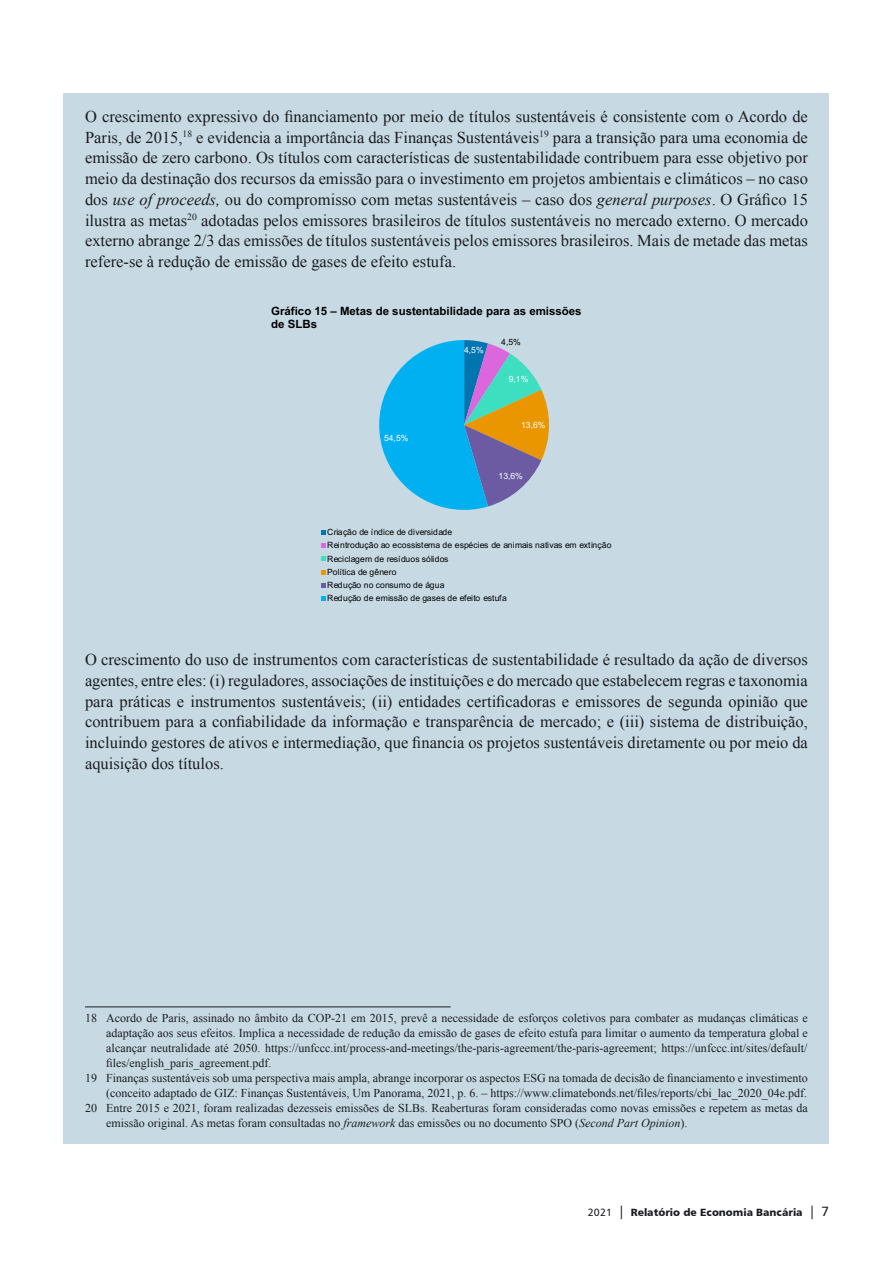
<style>
.page{position:relative;width:893px;height:1263px;background:#fff}
.page>*{position:absolute;margin:0;border:0;box-sizing:border-box;transform-origin:0 0}
.t1{font:16.5px/20.7px "Times New Roman";color:#1b1c20;text-align:justify}
.t2{font:12px "Times New Roman";color:#1b1c20}
.t3{font:700 11.4px/12.9px "Arial";color:#000}
.t4{font:10.5px "Humanist 777 BT Black B";color:#1b1c20}
.t5{font:8.55px/13.2px "Arial";color:#000}
.t6{font:8.55px "Arial";color:#fff}
.s1{font-style:italic}
.s2{font-family:"Humanist 777 BT Roman B"}
.s3{font-family:"Humanist 777 BT Roman B";font-size:13.5px}
</style>
<div class="page">
<div style="left:64px;top:94px;width:765px;height:1050px;background:#c7dae4"></div>
<hr style="left:85px;top:1006px;width:366px;height:1px;background:#1b1c20">
<svg style="left:379px;top:340px;width:170px;height:170px"></svg>
<svg style="left:321px;top:530px;width:4px;height:5px"></svg>
<svg style="left:321px;top:543px;width:4px;height:5px"></svg>
<svg style="left:321px;top:557px;width:4px;height:4px"></svg>
<svg style="left:321px;top:570px;width:4px;height:4px"></svg>
<svg style="left:321px;top:583px;width:4px;height:4px"></svg>
<svg style="left:321px;top:596px;width:4px;height:4px"></svg>
<p class="t1" style="left:85px;top:106px;width:724px">O crescimento expressivo do financiamento por meio de títulos sustentáveis é consistente com o Acordo de Paris, de 2015,<sup>18</sup> e evidencia a importância das Finanças Sustentáveis<sup>19</sup> para a transição para uma economia de emissão de zero carbono. Os títulos com características de sustentabilidade contribuem para esse objetivo por meio da destinação dos recursos da emissão para o investimento em projetos ambientais e climáticos – no caso dos <span class="s1">use of proceeds,</span> ou do compromisso com metas sustentáveis – caso dos <span class="s1">general purposes</span>. O Gráfico 15 ilustra as metas<sup>20</sup> adotadas pelos emissores brasileiros de títulos sustentáveis no mercado externo. O mercado externo abrange 2/3 das emissões de títulos sustentáveis pelos emissores brasileiros. Mais de metade das metas refere-se à redução de emissão de gases de efeito estufa.</p>
<p class="t3" style="left:271px;top:305px;width:312px">Gráfico 15 – Metas de sustentabilidade para as emissões de SLBs</p>
<p class="t6" style="left:384px;top:432px;width:26px">54,5%</p>
<p class="t6" style="left:464px;top:344px;width:21px">4,5%</p>
<p class="t5" style="left:501px;top:335px;width:21px">4,5%</p>
<p class="t6" style="left:509px;top:373px;width:21px">9,1%</p>
<p class="t6" style="left:521px;top:419px;width:26px">13,6%</p>
<p class="t6" style="left:499px;top:470px;width:26px">13,6%</p>
<p class="t5" style="left:327px;top:525px;width:286px">Criação de índice de diversidade<br>Reintrodução ao ecossistema de espécies de animais nativas em extinção Reciclagem de resíduos sólidos<br>Política de gênero<br>Redução no consumo de água<br>Redução de emissão de gases de efeito estufa</p>
<p class="t1" style="left:85px;top:649px;width:724px">O crescimento do uso de instrumentos com características de sustentabilidade é resultado da ação de diversos agentes, entre eles: (i) reguladores, associações de instituições e do mercado que estabelecem regras e taxonomia para práticas e instrumentos sustentáveis; (ii) entidades certificadoras e emissores de segunda opinião que contribuem para a confiabilidade da informação e transparência de mercado; e (iii) sistema de distribuição, incluindo gestores de ativos e intermediação, que financia os projetos sustentáveis diretamente ou por meio da aquisição dos títulos.</p>
<p class="t2" style="left:85px;top:1010px;width:724px">18 Acordo de Paris, assinado no âmbito da COP-21 em 2015, prevê a necessidade de esforços coletivos para combater as mudanças climáticas e</p>
<p class="t2" style="left:106px;top:1025px;width:703px">adaptação aos seus efeitos. Implica a necessidade de redução da emissão de gases de efeito estufa para limitar o aumento da temperatura global e</p>
<p class="t2" style="left:106px;top:1040px;width:703px">alcançar neutralidade até 2050. https://unfccc.int/process-and-meetings/the-paris-agreement/the-paris-agreement; https://unfccc.int/sites/default/</p>
<p class="t2" style="left:106px;top:1055px;width:167px">files/english_paris_agreement.pdf.</p>
<p class="t2" style="left:85px;top:1070px;width:724px">19 Finanças sustentáveis sob uma perspectiva mais ampla, abrange incorporar os aspectos ESG na tomada de decisão de financiamento e investimento</p>
<p class="t2" style="left:106px;top:1085px;width:702px">(conceito adaptado de GIZ: Finanças Sustentáveis, Um Panorama, 2021, p. 6. – https://www.climatebonds.net/files/reports/cbi_lac_2020_04e.pdf.</p>
<p class="t2" style="left:85px;top:1100px;width:724px">20 Entre 2015 e 2021, foram realizadas dezesseis emissões de SLBs. Reaberturas foram consideradas como novas emissões e repetem as metas da</p>
<p class="t2" style="left:106px;top:1115px;width:583px">emissão original. As metas foram consultadas no <span class="s1">framework</span> das emissões ou no documento SPO (<span class="s1">Second Part Opinion</span>).</p>
<p class="t4" style="left:588px;top:1205px;width:243px"><span class="s2">2021</span> <span class="s3">|</span> Relatório de Economia Bancária <span class="s3">| 7</span></p>
</div>
